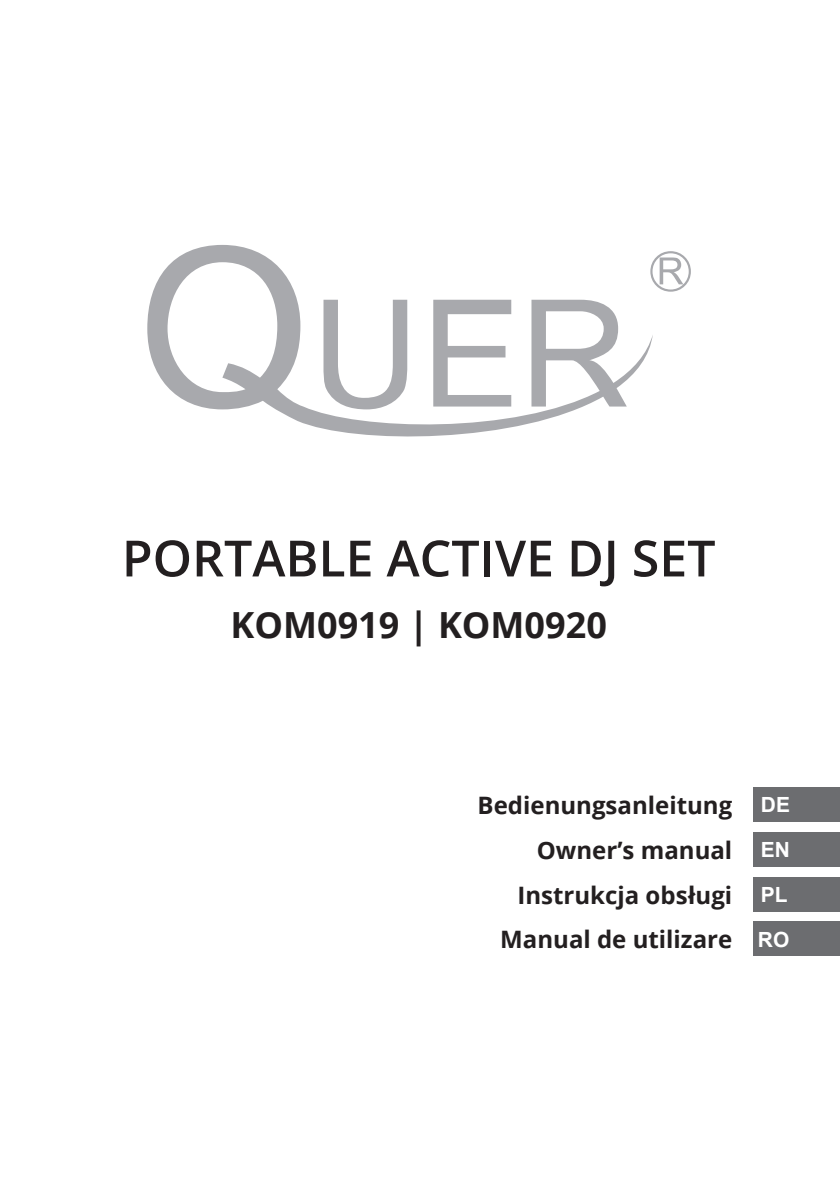
<style>
.page{position:relative;width:840px;height:1191px;background:#fff}
.page>*{position:absolute;margin:0;border:0;box-sizing:border-box;transform-origin:0 0}
.t1{font:600 50px "Open Sans";color:#231f20}
.t2{font:700 36px "Open Sans";color:#231f20}
.t3{font:700 24px "Open Sans";color:#231f20}
.t4{font:700 21px/44.8px "Arial";color:#fff;text-align:justify}
.s1{font-family:"Arial";font-size:21px;color:#fff}
</style>
<div class="page">
<div style="left:753px;top:787px;width:86px;height:34px;background:#6c6d70"></div>
<div style="left:753px;top:832px;width:86px;height:34px;background:#6c6d70"></div>
<div style="left:753px;top:877px;width:86px;height:34px;background:#6c6d70"></div>
<div style="left:753px;top:921px;width:86px;height:35px;background:#6c6d70"></div>
<svg style="left:147px;top:245px;width:505px;height:192px"></svg>
<svg style="left:650px;top:251px;width:40px;height:41px"></svg>
<h1 class="t1" style="left:122px;top:524px;width:595px">PORTABLE ACTIVE DJ SET</h1>
<h2 class="t2" style="left:230px;top:600px;width:378px">KOM0919 | KOM0920</h2>
<p class="t3" style="left:477px;top:788px;width:314px">Bedienungsanleitung <span class="s1">DE</span></p>
<p class="t4" style="left:757px;top:828px;width:34px">EN PL RO</p>
<p class="t3" style="left:536px;top:833px;width:197px">Owner’s manual</p>
<p class="t3" style="left:517px;top:878px;width:216px">Instrukcja obsługi</p>
<p class="t3" style="left:500px;top:922px;width:233px">Manual de utilizare</p>
</div>
